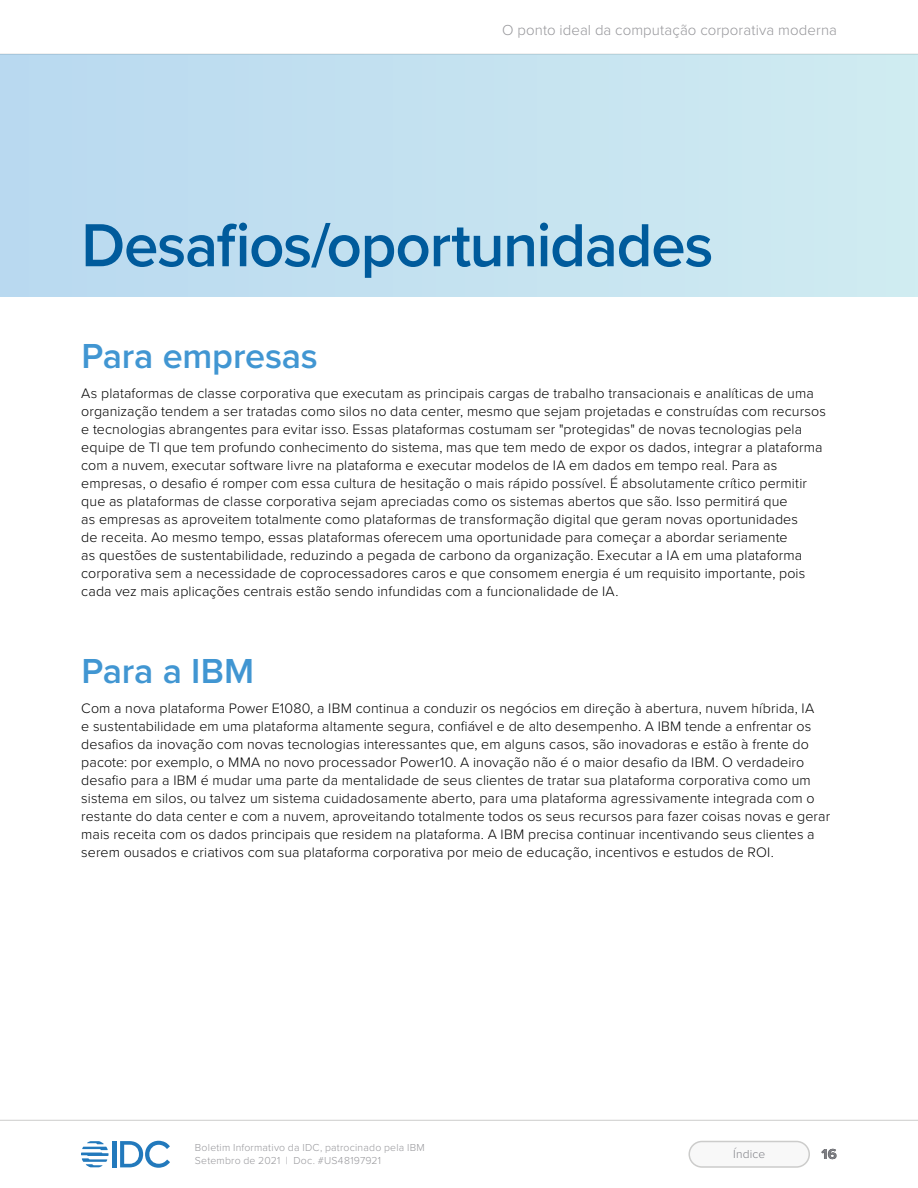
<style>
.page{position:relative;width:918px;height:1188px;background:#fff}
.page>*{position:absolute;margin:0;border:0;box-sizing:border-box;transform-origin:0 0}
.t1{font:600 63px "Proxima Nova";letter-spacing:-.02em;color:#005b9c}
.t2{font:600 36px "Proxima Nova";letter-spacing:-.005em;color:#4196d2}
.t3{font:300 15px "Proxima Nova";letter-spacing:.005em;color:#97979b}
.t4{font:700 15px "Proxima Nova";color:#000}
.t5{font:300 14.25px/18px "Proxima Nova";letter-spacing:.005em;color:#000}
.t6{font:300 12px "Proxima Nova";letter-spacing:.015em;color:#808187}
.t7{font:300 10.5px/13.5px "Proxima Nova";letter-spacing:.02em;color:#97979b}
</style>
<div class="page">
<div style="left:689px;top:1142px;width:120px;height:25px;background:#f8f8f8;border-radius:13px"></div>
<div style="left:688px;top:1141px;width:122px;height:27px;border:2px solid #cccccb;border-radius:13px"></div>
<hr style="left:0;top:1120px;width:918px;height:1px;background:#cccccb">
<hr style="left:113px;top:1141px;width:4px;height:26px;background:#2279bc">
<svg style="left:120px;top:1141px;width:50px;height:27px"></svg>
<svg style="left:81px;top:1141px;width:28px;height:26px"></svg>
<div style="left:0;top:54px;width:918px;height:243px;background:#c4e2f0"></div>
<p class="t3" style="left:502px;top:18px;width:336px">O ponto ideal da computação corporativa moderna</p>
<h1 class="t1" style="left:81px;top:198px;width:634px">Desafios/oportunidades</h1>
<h2 class="t2" style="left:81px;top:329px;width:238px">Para empresas</h2>
<p class="t5" style="left:81px;top:384px;width:746px">As plataformas de classe corporativa que executam as principais cargas de trabalho transacionais e analíticas de uma organização tendem a ser tratadas como silos no data center, mesmo que sejam projetadas e construídas com recursos e tecnologias abrangentes para evitar isso. Essas plataformas costumam ser "protegidas" de novas tecnologias pela equipe de TI que tem profundo conhecimento do sistema, mas que tem medo de expor os dados, integrar a plataforma com a nuvem, executar software livre na plataforma e executar modelos de IA em dados em tempo real. Para as empresas, o desafio é romper com essa cultura de hesitação o mais rápido possível. É absolutamente crítico permitir que as plataformas de classe corporativa sejam apreciadas como os sistemas abertos que são. Isso permitirá que<br>as empresas as aproveitem totalmente como plataformas de transformação digital que geram novas oportunidades<br>de receita. Ao mesmo tempo, essas plataformas oferecem uma oportunidade para começar a abordar seriamente<br>as questões de sustentabilidade, reduzindo a pegada de carbono da organização. Executar a IA em uma plataforma corporativa sem a necessidade de coprocessadores caros e que consomem energia é um requisito importante, pois cada vez mais aplicações centrais estão sendo infundidas com a funcionalidade de IA.</p>
<h2 class="t2" style="left:81px;top:644px;width:174px">Para a IBM</h2>
<p class="t5" style="left:81px;top:699px;width:751px">Com a nova plataforma Power E1080, a IBM continua a conduzir os negócios em direção à abertura, nuvem híbrida, IA<br>e sustentabilidade em uma plataforma altamente segura, confiável e de alto desempenho. A IBM tende a enfrentar os desafios da inovação com novas tecnologias interessantes que, em alguns casos, são inovadoras e estão à frente do pacote: por exemplo, o MMA no novo processador Power10. A inovação não é o maior desafio da IBM. O verdadeiro desafio para a IBM é mudar uma parte da mentalidade de seus clientes de tratar sua plataforma corporativa como um sistema em silos, ou talvez um sistema cuidadosamente aberto, para uma plataforma agressivamente integrada com o restante do data center e com a nuvem, aproveitando totalmente todos os seus recursos para fazer coisas novas e gerar mais receita com os dados principais que residem na plataforma. A IBM precisa continuar incentivando seus clientes a serem ousados e criativos com sua plataforma corporativa por meio de educação, incentivos e estudos de ROI.</p>
<p class="t7" style="left:195px;top:1140px;width:231px">Boletim Informativo da IDC, patrocinado pela IBM<br>Setembro de 2021 | Doc. #US48197921</p>
<p class="t6" style="left:733px;top:1145px;width:34px">Índice</p>
<p class="t4" style="left:821px;top:1142px;width:17px">16</p>
</div>
